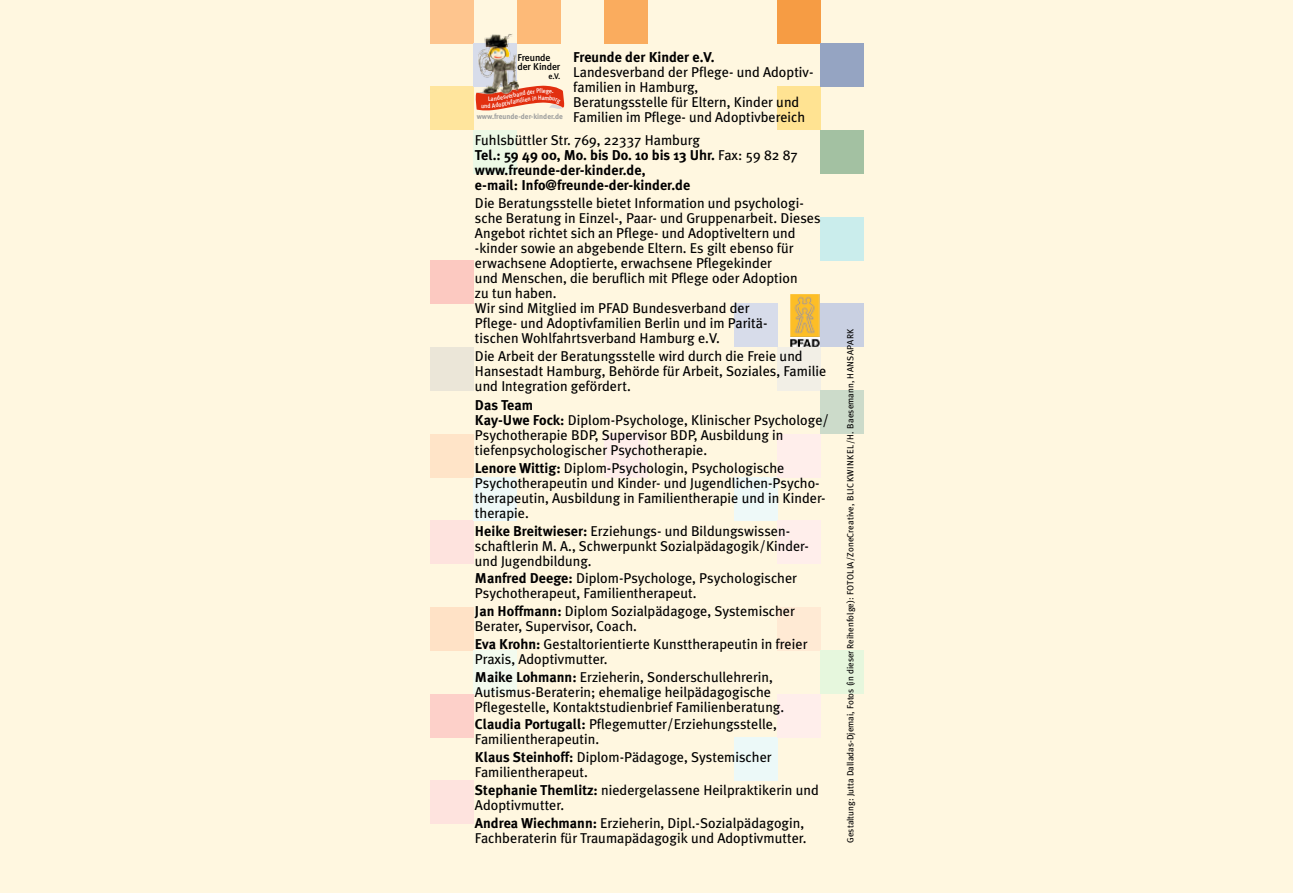
<style>
.page{position:relative;width:1293px;height:893px;background:#fff7e0}
.page>*{position:absolute;margin:0;border:0;box-sizing:border-box;transform-origin:0 0}
.t1{font:14.25px/15px "Meta Plus";color:#000}
.t2{font:700 14.25px/15px "Meta Plus";color:#000}
.t3{font:500 9.9px/9.1px "Meta Plus";letter-spacing:-.015em;color:#000}
.t4{font:9px "Meta Plus";color:#000}
.t5{font:500 8.25px "Meta Plus";color:#000}
.t6{font:700 7.5px "Meta Plus";color:#9c9d9d}
.t7{font:500 6.3px "Meta Plus";color:#fff;scale:.92 1}
.s1{font-weight:400}
.s2{font-weight:700}
</style>
<div class="page">
<div style="left:430px;top:0;width:44px;height:43px;background:#fec58e"></div>
<div style="left:430px;top:87px;width:44px;height:43px;background:#ffe59d"></div>
<div style="left:430px;top:260px;width:44px;height:44px;background:#fcc9c1"></div>
<div style="left:430px;top:347px;width:44px;height:43px;background:#ebe6d8"></div>
<div style="left:430px;top:434px;width:44px;height:43px;background:#ffe4c8"></div>
<div style="left:430px;top:520px;width:44px;height:44px;background:#fee3de"></div>
<div style="left:430px;top:607px;width:44px;height:44px;background:#ffe2c6"></div>
<div style="left:430px;top:694px;width:44px;height:43px;background:#fdd0c9"></div>
<div style="left:430px;top:781px;width:44px;height:43px;background:#fee3de"></div>
<div style="left:474px;top:130px;width:43px;height:43px;background:#ecf9e6"></div>
<div style="left:474px;top:477px;width:43px;height:43px;background:#eef9f8"></div>
<div style="left:474px;top:651px;width:43px;height:43px;background:#f3fbef"></div>
<div style="left:517px;top:0;width:43px;height:43px;background:#fdba78"></div>
<div style="left:604px;top:0;width:43px;height:43px;background:#faac5e"></div>
<div style="left:604px;top:434px;width:43px;height:43px;background:#ffeeeb"></div>
<div style="left:734px;top:477px;width:43px;height:43px;background:#eef9f8"></div>
<div style="left:734px;top:737px;width:43px;height:44px;background:#ecf9f8"></div>
<div style="left:777px;top:0;width:44px;height:43px;background:#f69c44"></div>
<div style="left:777px;top:87px;width:44px;height:43px;background:#ffe392"></div>
<div style="left:777px;top:347px;width:44px;height:43px;background:#f2efe6"></div>
<div style="left:777px;top:434px;width:44px;height:43px;background:#ffeeeb"></div>
<div style="left:777px;top:520px;width:44px;height:44px;background:#ffeeeb"></div>
<div style="left:777px;top:607px;width:44px;height:44px;background:#ffead4"></div>
<div style="left:777px;top:694px;width:44px;height:43px;background:#ffeeeb"></div>
<div style="left:821px;top:43px;width:43px;height:44px;background:#95a4c2"></div>
<div style="left:821px;top:130px;width:43px;height:43px;background:#a3c1a2"></div>
<div style="left:821px;top:217px;width:43px;height:43px;background:#caedec"></div>
<div style="left:821px;top:304px;width:43px;height:43px;background:#c9d0e2"></div>
<div style="left:734px;top:304px;width:43px;height:43px;background:#d7dcea"></div>
<div style="left:821px;top:391px;width:43px;height:43px;background:#ccdbca"></div>
<div style="left:821px;top:651px;width:43px;height:43px;background:#e6f7dd"></div>
<div style="left:474px;top:43px;width:43px;height:44px;background:#d7dcea"></div>
<img style="left:478px;top:34px;width:41px;height:51px">
<img style="left:790px;top:294px;width:29px;height:53px">
<svg style="left:475px;top:85px;width:89px;height:26px"></svg>
<p class="t2" style="left:573px;top:50px;width:143px">Freunde der Kinder e.V.</p>
<p class="t1" style="left:573px;top:65px;width:242px">Landesverband der Pflege- und Adoptiv&shy;familien in Hamburg,<br>Beratungsstelle für Eltern, Kinder und Familien im Pflege- und Adoptivbereich</p>
<p class="t2" style="left:475px;top:132px;width:324px"><span class="s1">Fuhlsbüttler Str. 769, 22337 Hamburg<br></span>Tel.: 59 49 00, Mo. bis Do. 10 bis 13 U hr. <span class="s1">Fax: 59 82 87 </span>www.freunde-der-kinder.de,<br>e-mail: Info@freunde-der-kinder.de</p>
<p class="t1" style="left:475px;top:196px;width:347px">Die Beratungsstelle bietet Information und psychologi&shy;sche Beratung in Einzel-, Paar- und Gruppenarbeit. Dieses Angebot richtet sich an Pflege- und Adoptiveltern und -kinder sowie an abgebende Eltern. Es gilt ebenso für erwachsene Adoptierte, erwachsene Pflegekinder<br>und Menschen, die beruflich mit Pflege oder Adoption<br>zu tun haben.<br>Wir sind Mitglied im PFAD Bundesverband der<br>Pflege- und Adoptivfamilien Berlin und im Paritä-<br>tischen Wohlfahrtsverband Hamburg e.V.</p>
<p class="t1" style="left:475px;top:348px;width:353px">Die Arbeit der Beratungsstelle wird durch die Freie und<br>Hansestadt Hamburg, Behörde für Arbeit, Soziales, Familie und Integration gefördert.</p>
<p class="t1" style="left:475px;top:397px;width:356px"><span class="s2">Das Team<br>Kay-Uwe Fock:</span> Diplom-Psychologe, Klinischer Psychologe/ Psychotherapie BDP, Supervisor BDP, Ausbildung in tiefenpsychologischer Psychotherapie.</p>
<p class="t1" style="left:475px;top:460px;width:352px"><span class="s2">Lenore Wittig:</span> Diplom-Psychologin, Psychologische Psychotherapeutin und Kinder- und Jugendlichen-Psycho&shy;therapeutin, Ausbildung in Familientherapie und in Kinder&shy;therapie.</p>
<p class="t1" style="left:475px;top:523px;width:335px"><span class="s2">H eike Breitwieser:</span> Erziehungs- und Bildungswissen&shy;schaftlerin M. A., Schwerpunkt Sozialpädagogik/Kinder&shy;und Jugendbildung.</p>
<p class="t1" style="left:475px;top:571px;width:324px"><span class="s2">Manfred Deege:</span> Diplom-Psychologe, Psychologischer<br>Psychotherapeut, Familientherapeut.</p>
<p class="t1" style="left:475px;top:603px;width:321px"><span class="s2">Jan Hoffmann:</span> Diplom Sozialpädagoge, Systemischer<br>Berater, Supervisor, Coach.</p>
<p class="t1" style="left:475px;top:636px;width:334px"><span class="s2">Eva Krohn:</span> Gestaltorientierte Kunsttherapeutin in freier<br>Praxis, Adoptivmutter.</p>
<p class="t1" style="left:475px;top:669px;width:311px"><span class="s2">Maike Lohmann:</span> Erzieherin, Sonderschullehrerin,<br>Autismus-Beraterin; ehemalige heilpädagogische<br>Pflegestelle, Kontaktstudienbrief Familienberatung.</p>
<p class="t1" style="left:475px;top:717px;width:303px"><span class="s2">Claudia Portugall:</span> Pflegemutter/Erziehungsstelle,<br>Familientherapeutin.</p>
<p class="t1" style="left:475px;top:750px;width:298px"><span class="s2">Klaus Steinhoff:</span> Diplom-Pädagoge, Systemischer<br>Familientherapeut.</p>
<p class="t1" style="left:475px;top:782px;width:345px"><span class="s2">Stephanie Themlitz:</span> niedergelassene Heilpraktikerin und<br>Adoptivmutter.</p>
<p class="t1" style="left:475px;top:815px;width:333px"><span class="s2">Andrea Wiechmann:</span> Erzieherin, Dipl.-Sozialpädagogin,<br>Fachberaterin für Traumapädagogik und Adoptivmutter.</p>
<p class="t3" style="left:517px;top:53px;width:44px">Freunde der Kinder</p>
<p class="t5" style="left:548px;top:71px;width:14px">e.V.</p>
<p class="t6" style="left:477px;top:113px;width:88px">www.freunde-der-kinder.de</p>
<p class="t7" style="left:502px;top:93px;width:23px;rotate:-11deg">sverban</p>
<p class="t7" style="left:501px;top:100px;width:24px;rotate:-11deg">ptivfami</p>
<p class="t7" style="left:542px;top:94px;width:5px">a</p>
<p class="t4" style="left:845px;top:843px;width:516px;rotate:-90deg">Gestaltung: Jutta Dalladas-Djemai, Fotos (in dieser Reihenfolge): Fotolia/ZoneCreative, Blickwinkel/H. Baesemann, Hansapark</p>
</div>
